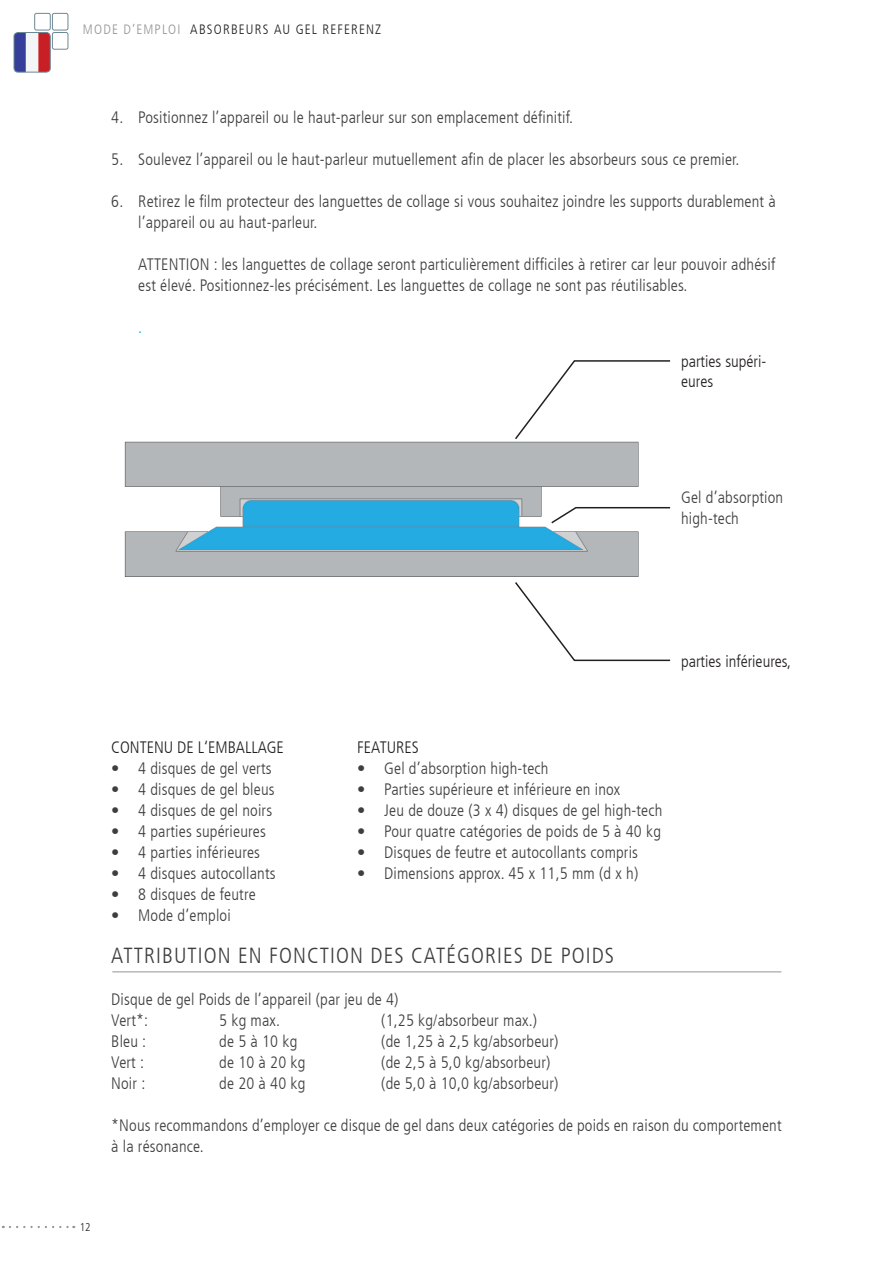
<style>
.page{position:relative;width:893px;height:1263px;background:#fff}
.page>*{position:absolute;margin:0;border:0;box-sizing:border-box;transform-origin:0 0}
.t1{font:300 condensed 21.75px "Frutiger LT";letter-spacing:.05em;color:#3e3e3f}
.t2{font:300 condensed 16.5px/21px "Frutiger LT";letter-spacing:.01em;color:#3e3e3f}
.t3{font:300 condensed 16.5px/19.8px "Frutiger LT";color:#231f20}
.t4{font:300 condensed 16.5px "Frutiger LT";color:#00b3ef}
.t5{font:300 condensed 13.5px "Frutiger LT";letter-spacing:.085em;color:#231f20}
.t6{font:300 condensed 11.25px "Frutiger LT";color:#231f20}
.s1{color:#939598}
</style>
<div class="page">
<div style="left:35px;top:13px;width:15px;height:17px;border:1px solid #6c8895;border-radius:2px"></div>
<div style="left:52px;top:13px;width:16px;height:17px;border:1px solid #6c8895;border-radius:2px"></div>
<div style="left:52px;top:32px;width:16px;height:17px;border:1px solid #6c8895;border-radius:2px"></div>
<img style="left:14px;top:33px;width:36px;height:39px">
<div style="left:14px;top:32px;width:36px;height:40px;border:1px solid #6c8895;border-radius:4px"></div>
<svg style="left:10px;top:1226px;width:64px;height:2px"></svg>
<img style="left:124px;top:441px;width:515px;height:136px">
<svg style="left:515px;top:360px;width:156px;height:79px"></svg>
<svg style="left:515px;top:582px;width:156px;height:80px"></svg>
<svg style="left:550px;top:506px;width:121px;height:19px"></svg>
<hr style="left:112px;top:972px;width:669px;height:1px;background:#939598">
<p class="t5" style="left:83px;top:22px;width:300px"><span class="s1">MODE D’EMPLOI</span> ABSORBEURS AU GEL REFERENZ</p>
<p class="t2" style="left:111px;top:107px;width:463px">4. Positionnez l’appareil ou le haut-parleur sur son emplacement définitif.</p>
<p class="t2" style="left:111px;top:149px;width:630px">5. Soulevez l’appareil ou le haut-parleur mutuellement afin de placer les absorbeurs sous ce premier.</p>
<p class="t2" style="left:138px;top:191px;width:639px;text-indent:-27px">6. Retirez le film protecteur des languettes de collage si vous souhaitez joindre les supports durablement à l’appareil ou au haut-parleur.</p>
<p class="t2" style="left:138px;top:254px;width:639px">ATTENTION : les languettes de collage seront particulièrement difficiles à retirer car leur pouvoir adhésif est élevé. Positionnez-les précisément. Les languettes de collage ne sont pas réutilisables.</p>
<p class="t4" style="left:138px;top:318px;width:5px">.</p>
<p class="t3" style="left:681px;top:352px;width:87px">parties supéri&shy;eures</p>
<p class="t2" style="left:681px;top:487px;width:104px">Gel d’absorption high-tech</p>
<p class="t3" style="left:681px;top:652px;width:112px">parties inférieures,</p>
<p class="t3" style="left:111px;top:738px;width:174px">CONTENU DE L‘EMBALLAGE</p>
<p class="t2" style="left:111px;top:758px;width:162px">• 4 disques de gel verts</p>
<p class="t2" style="left:111px;top:779px;width:165px">• 4 disques de gel bleus</p>
<p class="t2" style="left:111px;top:800px;width:162px">• 4 disques de gel noirs</p>
<p class="t2" style="left:111px;top:821px;width:156px">• 4 parties supérieures</p>
<p class="t2" style="left:111px;top:842px;width:150px">• 4 parties inférieures</p>
<p class="t2" style="left:111px;top:863px;width:166px">• 4 disques autocollants</p>
<p class="t2" style="left:111px;top:884px;width:146px">• 8 disques de feutre</p>
<p class="t2" style="left:111px;top:905px;width:121px">• Mode d’emploi</p>
<h1 class="t1" style="left:111px;top:943px;width:504px">ATTRIBUTION EN FONCTION DES CATÉGORIES DE POIDS</h1>
<p class="t2" style="left:111px;top:989px;width:289px">Disque de gel Poids de l’appareil (par jeu de 4)<br>Vert*:</p>
<p class="t3" style="left:357px;top:738px;width:63px">FEATURES</p>
<p class="t2" style="left:357px;top:758px;width:193px">• Gel d’absorption high-tech</p>
<p class="t2" style="left:357px;top:779px;width:265px">• Parties supérieure et inférieure en inox</p>
<p class="t2" style="left:357px;top:800px;width:307px">• Jeu de douze (3 x 4) disques de gel high-tech</p>
<p class="t2" style="left:357px;top:821px;width:305px">• Pour quatre catégories de poids de 5 à 40 kg</p>
<p class="t2" style="left:357px;top:842px;width:282px">• Disques de feutre et autocollants compris</p>
<p class="t2" style="left:357px;top:863px;width:283px">• Dimensions approx. 45 x 11,5 mm (d x h)</p>
<p class="t2" style="left:219px;top:1010px;width:62px">5 kg max.</p>
<p class="t2" style="left:381px;top:1010px;width:157px">(1,25 kg/absorbeur max.)</p>
<p class="t2" style="left:111px;top:1031px;width:37px">Bleu :</p>
<p class="t2" style="left:219px;top:1031px;width:80px">de 5 à 10 kg</p>
<p class="t2" style="left:381px;top:1031px;width:179px">(de 1,25 à 2,5 kg/absorbeur)</p>
<p class="t2" style="left:111px;top:1052px;width:34px">Vert :</p>
<p class="t2" style="left:219px;top:1052px;width:88px">de 10 à 20 kg</p>
<p class="t2" style="left:381px;top:1052px;width:171px">(de 2,5 à 5,0 kg/absorbeur)</p>
<p class="t2" style="left:111px;top:1073px;width:36px">Noir :</p>
<p class="t2" style="left:219px;top:1073px;width:88px">de 20 à 40 kg</p>
<p class="t2" style="left:381px;top:1073px;width:179px">(de 5,0 à 10,0 kg/absorbeur)</p>
<p class="t2" style="left:111px;top:1115px;width:672px">*Nous recommandons d’employer ce disque de gel dans deux catégories de poids en raison du comportement à la résonance.</p>
<p class="t6" style="left:80px;top:1221px;width:12px">12</p>
</div>
